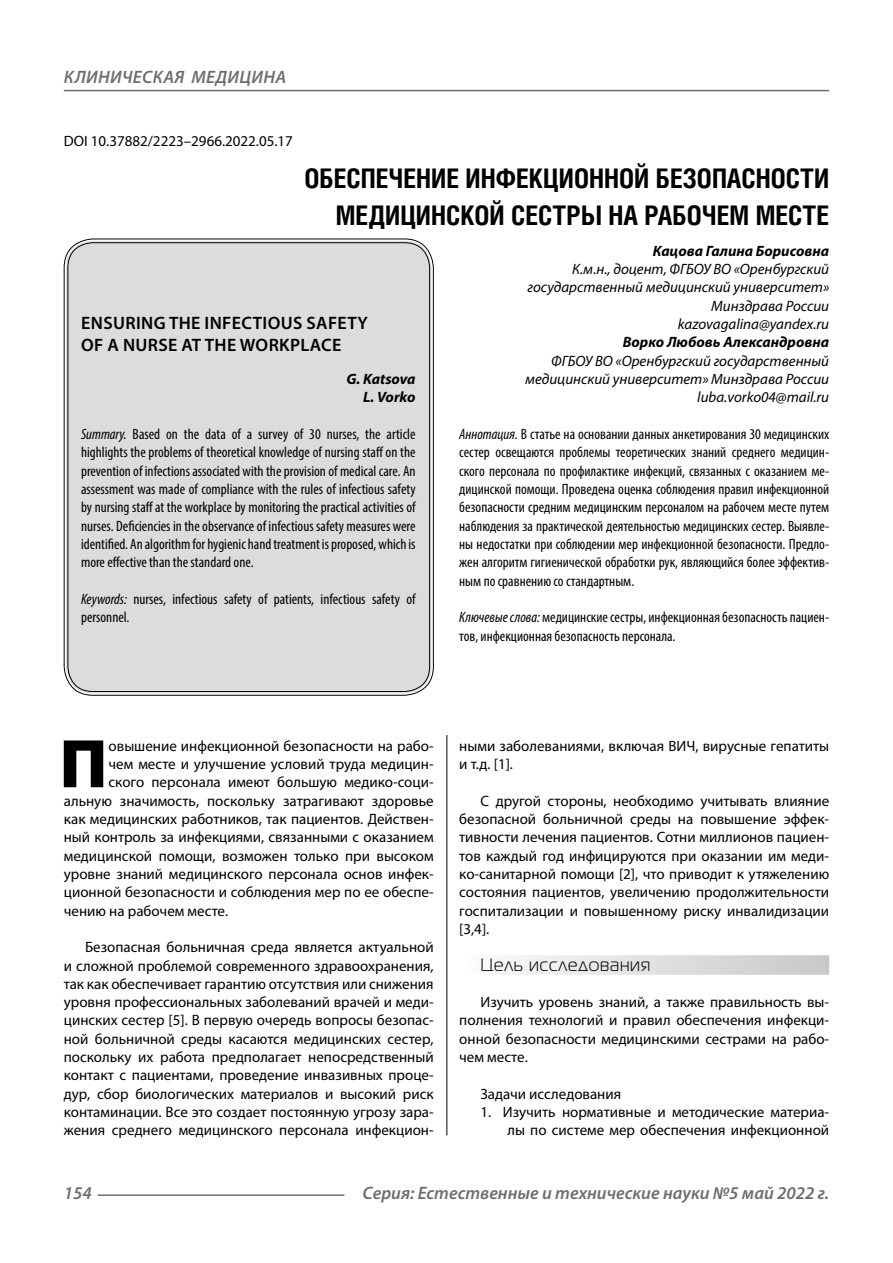
<style>
.page{position:relative;width:893px;height:1263px;background:#fff}
.page>*{position:absolute;margin:0;border:0;box-sizing:border-box;transform-origin:0 0}
.Bukvica{font:900 69.3px "Myriad Pro";color:#000}
.Header{font:700 27px/37.5px "Helios Cond C";color:#000;text-align:right}
.t1{font:italic 600 18px "Myriad Pro";color:#6e6e6e}
.Header-eng{font:600 18px/21.6px "Myriad Pro";letter-spacing:.02em;color:#000}
.Subheader{font:18px "Magistral C";letter-spacing:.05em;color:#000}
.Normal{font:15px/18.3px "Myriad Pro";color:#000;text-align:justify}
.Annotation-rus{font:condensed 15px/18.3px "Myriad Pro";color:#000;text-align:justify}
.Annotation-eng{font:condensed 15px/18.3px "Myriad Pro";color:#000;text-align:justify}
.Bukvica-2{font:15px "Myriad Pro";color:#000}
.Author-doc{font:italic 15px/18.3px "Myriad Pro";color:#000;text-align:right}
.Author{font:italic 700 15px "Myriad Pro";color:#000}
.Author-email{font:italic 15px "Myriad Pro";color:#000}
.DOI{font:15px "Myriad Pro";color:#000}
.Author-eng{font:italic 700 15px "Myriad Pro";letter-spacing:-.005em;color:#000}
.s1{font-style:italic}
</style>
<div class="page">
<hr style="left:446px;top:732px;width:1px;height:403px;background:#000">
<div style="left:459px;top:955px;width:370px;height:20px;background:linear-gradient(to right,#fcfcfc,#c8c8c8)"></div>
<div style="left:66px;top:241px;width:365px;height:452px;background:#dcdcdc;border-radius:27px"></div>
<hr style="left:98px;top:1194px;width:246px;height:2px;background:#6e6e6e">
<hr style="left:64px;top:90px;width:765px;height:1px;background:#6e6e6e">
<p class="t1" style="left:64px;top:66px;width:23px">Клиническая</p>
<p class="t1" style="left:191px;top:66px;width:13px">медицина</p>
<p class="DOI" style="left:64px;top:132px;width:231px">DOI 10.37882/2223–2966.2022.05.17</p>
<p class="Header" style="left:304px;top:159px;width:526px">ОБЕСПЕЧЕНИЕ ИНФЕКЦИОННОЙ БЕЗОПАСНОСТИ<br>МЕДИЦИНСКОЙ СЕСТРЫ НА РАБОЧЕМ МЕСТЕ</p>
<p class="Author" style="left:653px;top:241px;width:178px">Кацова Галина Борисовна</p>
<p class="Author-doc" style="left:528px;top:260px;width:303px">К.м.н., доцент, ФГБОУ ВО «Оренбургский государственный медицинский университет»<br>Минздрава России</p>
<p class="Author-email" style="left:678px;top:315px;width:153px">kazovagalina@yandex.ru</p>
<p class="Author" style="left:623px;top:333px;width:208px">Ворко Любовь Александровна</p>
<p class="Author-doc" style="left:525px;top:351px;width:306px">ФГБОУ ВО «Оренбургский государственный медицинский университет» Минздрава России</p>
<p class="Author-email" style="left:697px;top:388px;width:133px">luba.vorko04@mail.ru</p>
<p class="Annotation-rus" style="left:459px;top:425px;width:371px"><span class="s1">Аннотация.</span> В статье на основании данных анкетирования 30 медицинских сестер освещаются проблемы теоретических знаний среднего медицин&shy;ского персонала по профилактике инфекций, связанных с оказанием ме&shy;дицинской помощи. Проведена оценка соблюдения правил инфекционной безопасности средним медицинским персоналом на рабочем месте путем наблюдения за практической деятельностью медицинских сестер. Выявле&shy;ны недостатки при соблюдении мер инфекционной безопасности. Предло&shy;жен алгоритм гигиенической обработки рук, являющийся более эффектив&shy;ным по сравнению со стандартным.</p>
<p class="Annotation-rus" style="left:459px;top:608px;width:371px"><span class="s1">Ключевые слова:</span> медицинские сестры, инфекционная безопасность пациен&shy;тов, инфекционная безопасность персонала.</p>
<p class="Header-eng" style="left:81px;top:312px;width:288px">ENSURING THE INFECTIOUS SAFETY<br>OF A NURSE AT THE WORKPLACE</p>
<p class="Author-eng" style="left:347px;top:369px;width:71px">G. Katsova</p>
<p class="Author-eng" style="left:363px;top:388px;width:54px">L. Vorko</p>
<p class="Annotation-eng" style="left:81px;top:425px;width:336px"><span class="s1">Summary.</span> Based on the data of a survey of 30 nurses, the article highlights the problems of theoretical knowledge of nursing staff on the prevention of infections associated with the provision of medical care. An assessment was made of compliance with the rules of infectious safety by nursing staff at the workplace by monitoring the practical activities of nurses. Deficiencies in the observance of infectious safety measures were identified. An algorithm for hygienic hand treatment is proposed, which is more effective than the standard one.</p>
<p class="Annotation-eng" style="left:81px;top:590px;width:336px"><span class="s1">Keywords:</span> nurses, infectious safety of patients, infectious safety of personnel.</p>
<p class="Bukvica" style="left:59px;top:718px;width:50px">П</p>
<p class="Bukvica-2" style="left:109px;top:736px;width:327px">овышение инфекционной безопасности на рабо-</p>
<p class="Bukvica-2" style="left:109px;top:755px;width:327px">чем месте и улучшение условий труда медицин-</p>
<p class="Bukvica-2" style="left:109px;top:773px;width:327px">ского персонала имеют большую медико-соци-</p>
<p class="Bukvica-2" style="left:64px;top:791px;width:371px">альную значимость, поскольку затрагивают здоровье</p>
<p class="Bukvica-2" style="left:64px;top:810px;width:371px">как медицинских работников, так пациентов. Действен-</p>
<p class="Bukvica-2" style="left:64px;top:828px;width:371px">ный контроль за инфекциями, связанными с оказанием</p>
<p class="Bukvica-2" style="left:64px;top:846px;width:371px">медицинской помощи, возможен только при высоком</p>
<p class="Bukvica-2" style="left:64px;top:864px;width:371px">уровне знаний медицинского персонала основ инфек-</p>
<p class="Bukvica-2" style="left:64px;top:883px;width:371px">ционной безопасности и соблюдения мер по ее обеспе-</p>
<p class="Bukvica-2" style="left:64px;top:901px;width:166px">чению на рабочем месте.</p>
<p class="Normal" style="left:64px;top:938px;width:371px;text-indent:21px">Безопасная больничная среда является актуальной и сложной проблемой современного здравоохранения, так как обеспечивает гарантию отсутствия или снижения уровня профессиональных заболеваний врачей и меди&shy;цинских сестер [5]. В первую очередь вопросы безопас&shy;ной больничной среды касаются медицинских сестер, поскольку их работа предполагает непосредственный контакт с пациентами, проведение инвазивных проце&shy;дур, сбор биологических материалов и высокий риск контаминации. Все это создает постоянную угрозу зара&shy;жения среднего медицинского персонала инфекцион-</p>
<p class="Normal" style="left:459px;top:736px;width:371px">ными заболеваниями, включая ВИЧ, вирусные гепатиты и т.д. [1].</p>
<p class="Normal" style="left:459px;top:791px;width:371px;text-indent:21px">С другой стороны, необходимо учитывать влияние безопасной больничной среды на повышение эффек&shy;тивности лечения пациентов. Сотни миллионов пациен&shy;тов каждый год инфицируются при оказании им меди&shy;ко-санитарной помощи [2], что приводит к утяжелению состояния пациентов, увеличению продолжительности госпитализации и повышенному риску инвалидизации [3,4].</p>
<p class="Subheader" style="left:480px;top:955px;width:171px">Цель исследования</p>
<p class="Normal" style="left:459px;top:993px;width:371px;text-indent:21px">Изучить уровень знаний, а также правильность вы&shy;полнения технологий и правил обеспечения инфекци&shy;онной безопасности медицинскими сестрами на рабо&shy;чем месте.</p>
<p class="Normal" style="left:480px;top:1084px;width:142px">Задачи исследования</p>
<p class="Normal" style="left:480px;top:1103px;width:350px;text-align:right">1. Изучить нормативные и методические материа&shy;лы по системе мер обеспечения инфекционной</p>
<p class="t1" style="left:64px;top:1182px;width:30px">154</p>
<p class="t1" style="left:363px;top:1182px;width:468px">Серия: Естественные и технические науки №5 май 2022 г.</p>
</div>
